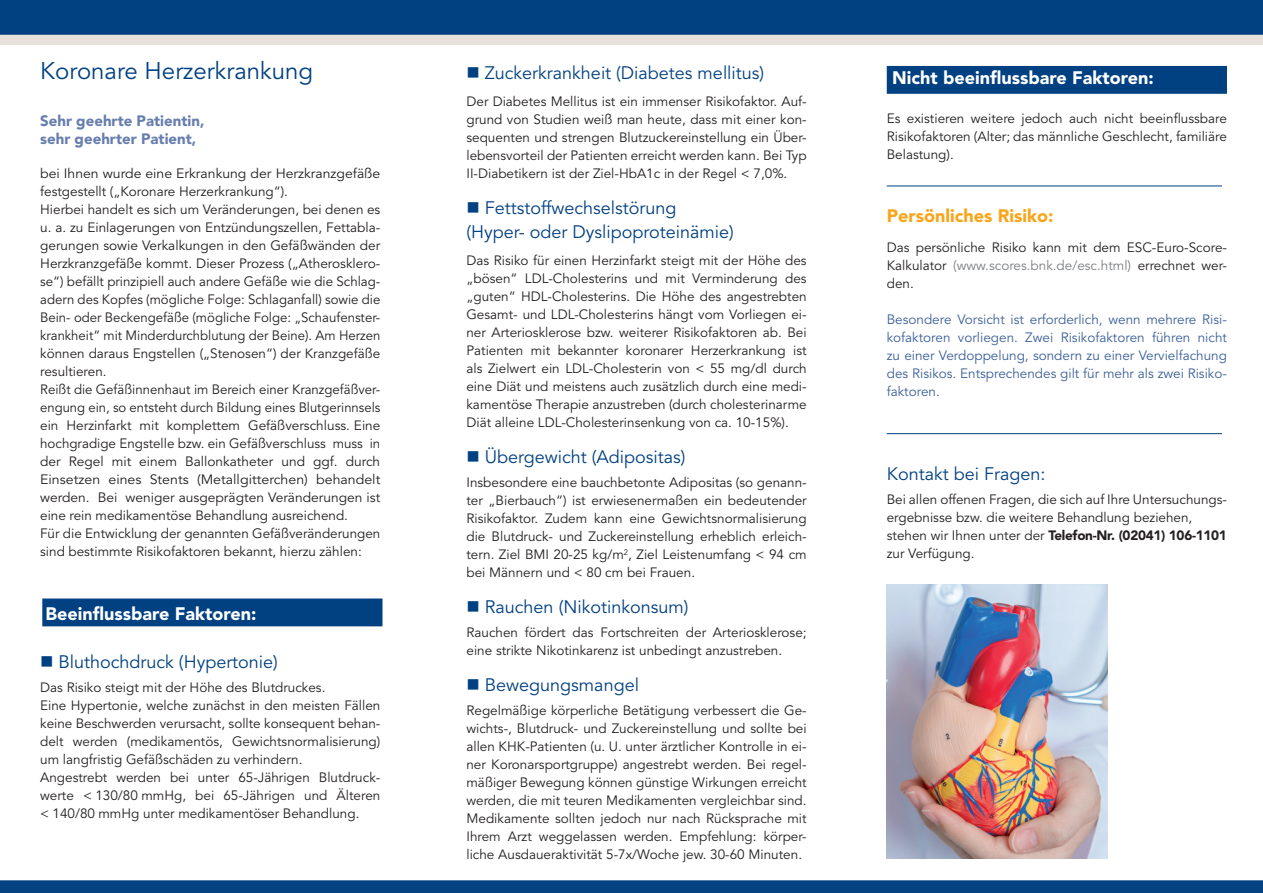
<style>
.page{position:relative;width:1263px;height:893px;background:#fff}
.page>*{position:absolute;margin:0;border:0;box-sizing:border-box;transform-origin:0 0}
.t1{font:24px "Avenir";color:#014081}
.t2{font:18px/24px "Avenir";color:#014081}
.t3{font:900 18px "Avenir";color:#fff}
.t4{font:900 18px "Avenir";color:#f9a51b}
.t5{font:900 15px/18px "Avenir";color:#667dae}
.t6{font:13.5px/18px "Avenir";color:#231f20;text-align:justify}
.t7{font:13.5px/18px "Avenir";color:#231f20;scale:1.04 1}
.t8{font:13.5px/18px "Avenir";color:#3c5f99;text-align:justify}
.s1{color:#7c7e81}
.s2{font-weight:900}
</style>
<div class="page">
<div style="left:887px;top:66px;width:340px;height:28px;background:#014081;border:2px solid #014081"></div>
<div style="left:42px;top:598px;width:340px;height:28px;background:#014081;border:2px solid #014081"></div>
<div style="left:0;top:0;width:1263px;height:35px;background:#014081"></div>
<div style="left:0;top:35px;width:1263px;height:10px;background:#e6e2db"></div>
<hr style="left:887px;top:186px;width:335px;height:1px;background:#014081">
<hr style="left:887px;top:433px;width:335px;height:1px;background:#014081">
<div style="left:0;top:880px;width:1263px;height:13px;background:#054282"></div>
<img style="left:887px;top:585px;width:221px;height:274px">
<h1 class="t1" style="left:40px;top:57px;width:274px">Koronare Herzerkrankung</h1>
<p class="t5" style="left:40px;top:111px;width:166px">Sehr geehrte Patientin, sehr geehrter Patient,</p>
<p class="t7" style="left:40px;top:165px;width:329px">bei Ihnen wurde eine Erkrankung der Herzkranzgefäße festgestellt („Koronare Herzerkrankung“).<br>Hierbei handelt es sich um Veränderungen, bei denen es u. a. zu Einlagerungen von Entzündungszellen, Fettabla&shy;gerungen sowie Verkalkungen in den Gefäßwänden der Herzkranzgefäße kommt. Dieser Prozess („Atherosklero&shy;se“) befällt prinzipiell auch andere Gefäße wie die Schlag&shy;adern des Kopfes (mögliche Folge: Schlaganfall) sowie die Bein- oder Beckengefäße (mögliche Folge: „Schaufenster&shy;krankheit“ mit Minderdurchblutung der Beine). Am Herzen können daraus Engstellen („Stenosen“) der Kranzgefäße resultieren.<br>Reißt die Gefäßinnenhaut im Bereich einer Kranzgefäßver&shy;engung ein, so entsteht durch Bildung eines Blutgerinnsels ein Herzinfarkt mit komplettem Gefäßverschluss. Eine hochgradige Engstelle bzw. ein Gefäßverschluss muss in der Regel mit einem Ballonkatheter und ggf. durch Einsetzen eines Stents (Metallgitterchen) behandelt werden. Bei weniger ausgeprägten Veränderungen ist eine rein medikamentöse Behandlung ausreichend.<br>Für die Entwicklung der genannten Gefäßveränderungen sind bestimmte Risikofaktoren bekannt, hierzu zählen:</p>
<h2 class="t3" style="left:45px;top:603px;width:212px">Beeinflussbare Faktoren:</h2>
<h2 class="t2" style="left:40px;top:650px;width:239px">■ Bluthochdruck (Hypertonie)</h2>
<p class="t6" style="left:40px;top:679px;width:342px;text-align:left">Das Risiko steigt mit der Höhe des Blutdruckes.<br>Eine Hypertonie, welche zunächst in den meisten Fällen keine Beschwerden verursacht, sollte konsequent behan&shy;delt werden (medikamentös, Gewichtsnormalisierung) um langfristig Gefäßschäden zu verhindern.<br>Angestrebt werden bei unter 65-Jährigen Blutdruck&shy;werte &lt; 130/80 mmHg, bei 65-Jährigen und Älteren &lt; 140/80 mmHg unter medikamentöser Behandlung.</p>
<h2 class="t2" style="left:466px;top:61px;width:299px">■ Zuckerkrankheit (Diabetes mellitus)</h2>
<p class="t6" style="left:466px;top:93px;width:342px">Der Diabetes Mellitus ist ein immenser Risikofaktor. Auf&shy;grund von Studien weiß man heute, dass mit einer kon&shy;sequenten und strengen Blutzuckereinstellung ein Über&shy;lebensvorteil der Patienten erreicht werden kann. Bei Typ II-Diabetikern ist der Ziel-HbA1c in der Regel &lt; 7,0%.</p>
<h2 class="t2" style="left:466px;top:196px;width:269px">■ Fettstoffwechselstörung (Hyper- oder Dyslipoproteinämie)</h2>
<p class="t6" style="left:466px;top:252px;width:342px">Das Risiko für einen Herzinfarkt steigt mit der Höhe des „bösen“ LDL-Cholesterins und mit Verminderung des „guten“ HDL-Cholesterins. Die Höhe des angestrebten Gesamt- und LDL-Cholesterins hängt vom Vorliegen ei&shy;ner Arteriosklerose bzw. weiterer Risikofaktoren ab. Bei Patienten mit bekannter koronarer Herzerkrankung ist als Zielwert ein LDL-Cholesterin von &lt; 55 mg/dl durch eine Diät und meistens auch zusätzlich durch eine medi&shy;kamentöse Therapie anzustreben (durch cholesterinarme Diät alleine LDL-Cholesterinsenkung von ca. 10-15%).</p>
<h2 class="t2" style="left:466px;top:445px;width:221px">■ Übergewicht (Adipositas)</h2>
<p class="t6" style="left:466px;top:474px;width:342px">Insbesondere eine bauchbetonte Adipositas (so genann&shy;ter „Bierbauch“) ist erwiesenermaßen ein bedeutender Risikofaktor. Zudem kann eine Gewichtsnormalisierung die Blutdruck- und Zuckereinstellung erheblich erleich&shy;tern. Ziel BMI 20-25 kg/m<sup>2</sup>, Ziel Leistenumfang &lt; 94 cm bei Männern und &lt; 80 cm bei Frauen.</p>
<h2 class="t2" style="left:466px;top:595px;width:223px">■ Rauchen (Nikotinkonsum)</h2>
<p class="t6" style="left:466px;top:624px;width:342px">Rauchen fördert das Fortschreiten der Arteriosklerose; eine strikte Nikotinkarenz ist unbedingt anzustreben.</p>
<h2 class="t2" style="left:466px;top:673px;width:174px">■ Bewegungsmangel</h2>
<p class="t6" style="left:466px;top:702px;width:342px">Regelmäßige körperliche Betätigung verbessert die Ge&shy;wichts-, Blutdruck- und Zuckereinstellung und sollte bei allen KHK-Patienten (u. U. unter ärztlicher Kontrolle in ei&shy;ner Koronarsportgruppe) angestrebt werden. Bei regel&shy;mäßiger Bewegung können günstige Wirkungen erreicht werden, die mit teuren Medikamenten vergleichbar sind.<br>Medikamente sollten jedoch nur nach Rücksprache mit Ihrem Arzt weggelassen werden. Empfehlung: körper&shy;liche Ausdaueraktivität 5-7x/Woche jew. 30-60 Minuten.</p>
<h2 class="t3" style="left:892px;top:67px;width:263px">Nicht beeinflussbare Faktoren:</h2>
<p class="t6" style="left:887px;top:110px;width:342px">Es existieren weitere jedoch auch nicht beeinflussbare Risikofaktoren (Alter; das männliche Geschlecht, familiäre Belastung).</p>
<h2 class="t4" style="left:887px;top:205px;width:168px">Persönliches Risiko:</h2>
<p class="t6" style="left:887px;top:239px;width:342px">Das persönliche Risiko kann mit dem ESC-Euro-Score-Kalkulator <span class="s1">(www.scores.bnk.de/esc.html)</span> errechnet wer&shy;den.</p>
<p class="t8" style="left:887px;top:311px;width:342px">Besondere Vorsicht ist erforderlich, wenn mehrere Risi&shy;kofaktoren vorliegen. Zwei Risikofaktoren führen nicht zu einer Verdoppelung, sondern zu einer Vervielfachung des Risikos. Entsprechendes gilt für mehr als zwei Risiko&shy;faktoren.</p>
<h2 class="t2" style="left:887px;top:463px;width:160px">Kontakt bei Fragen:</h2>
<p class="t6" style="left:887px;top:491px;width:342px;text-align:left">Bei allen offenen Fragen, die sich auf Ihre Untersuchungs&shy;ergebnisse bzw. die weitere Behandlung beziehen, stehen wir Ihnen unter der <span class="s2">Telefon-Nr. (02041) 106-1101 </span>zur Verfügung.</p>
</div>
